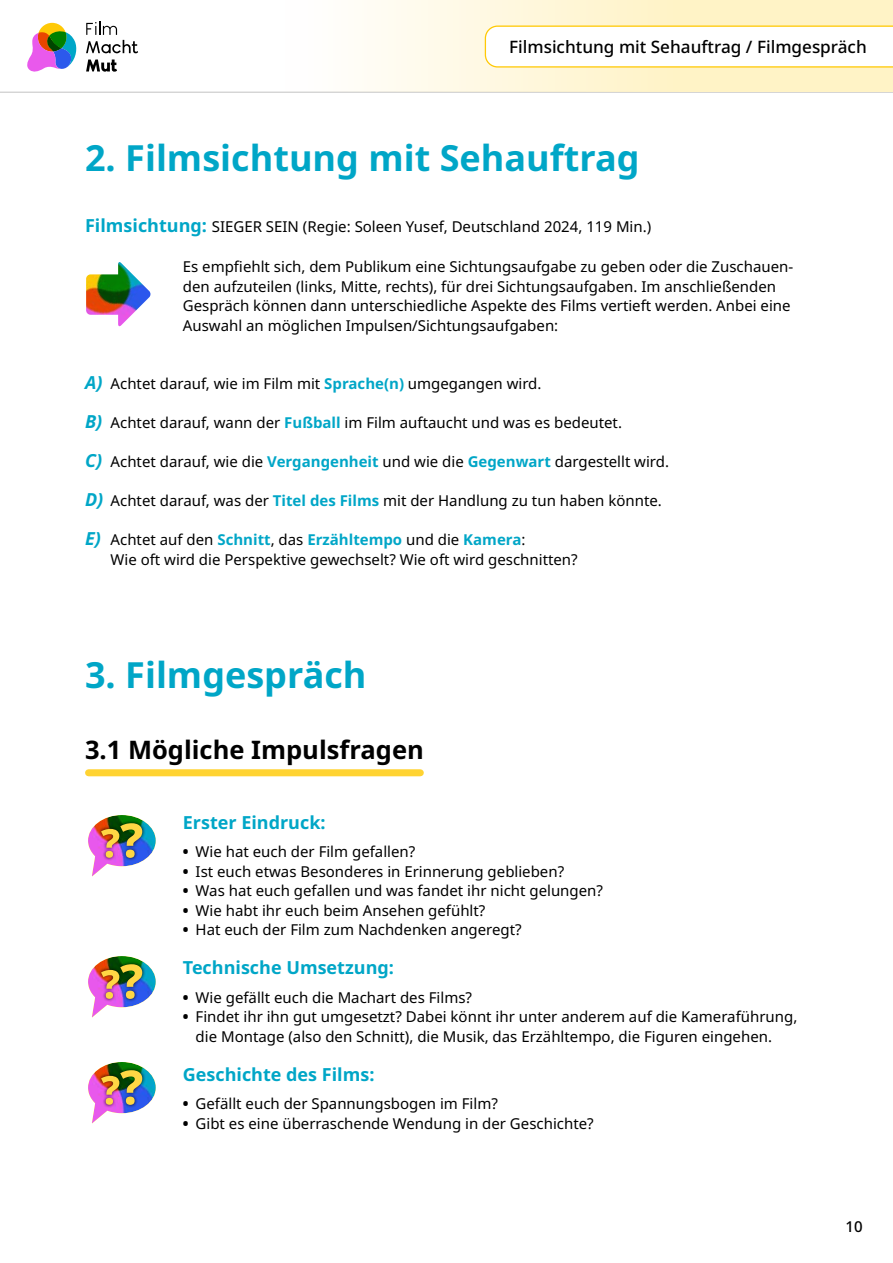
<style>
.page{position:relative;width:893px;height:1263px;background:#fff}
.page>*{position:absolute;margin:0;border:0;box-sizing:border-box;transform-origin:0 0}
.t1{font:700 36px "Noto Sans";color:#00a6c7}
.t2{font:700 25.5px "Noto Sans";color:#000}
.t3{font:700 18px "Noto Sans";color:#00a6c7}
.t4{font:500 17.1px "Noto Sans";color:#000}
.t5{font:15px/19.5px "Noto Sans";color:#000}
.t6{font:500 15px "Noto Sans";color:#000}
.s1{font-weight:700;font-size:18px;color:#00a6c7}
.s2{font-weight:700;font-style:italic;font-size:18px;color:#00a6c7}
.s3{font-weight:700;color:#00a6c7}
.s4{font-weight:800}
</style>
<div class="page">
<svg style="left:86px;top:22px;width:52px;height:31px"></svg>
<svg style="left:86px;top:60px;width:31px;height:12px"></svg>
<div style="left:38px;top:23px;width:28px;height:29px;background:#ffc906;border-radius:50%"></div>
<svg style="left:27px;top:30px;width:50px;height:42px"></svg>
<hr style="left:0;top:92px;width:893px;height:1px;background:#c2c2c2">
<div style="left:285px;top:0;width:608px;height:91px;background:linear-gradient(to right,#fffdf9,#fff0b9)"></div>
<svg style="left:484px;top:25px;width:409px;height:43px"></svg>
<div style="left:89px;top:769px;width:331px;height:7px;background:#ffd332"></div>
<img style="left:86px;top:262px;width:65px;height:65px">
<img style="left:88px;top:815px;width:68px;height:62px">
<img style="left:88px;top:956px;width:68px;height:62px">
<img style="left:88px;top:1062px;width:68px;height:62px">
<p class="t4" style="left:509px;top:34px;width:359px">Filmsichtung mit Sehauftrag / Filmgespräch</p>
<h1 class="t1" style="left:85px;top:133px;width:556px">2. Filmsichtung mit Sehauftrag</h1>
<p class="t5" style="left:85px;top:217px;width:568px"><span class="s1">Filmsichtung:</span> SIEGER SEIN (Regie: Soleen Yusef, Deutschland 2024, 119 Min.)</p>
<p class="t5" style="left:183px;top:258px;width:612px">Es empfiehlt sich, dem Publikum eine Sichtungsaufgabe zu geben oder die Zuschauen&shy;den aufzuteilen (links, Mitte, rechts), für drei Sichtungsaufgaben. Im anschließenden Gespräch können dann unterschiedliche Aspekte des Films vertieft werden. Anbei eine Auswahl an möglichen Impulsen/Sichtungsaufgaben:</p>
<p class="t5" style="left:85px;top:375px;width:458px"><span class="s2">A)</span> Achtet darauf, wie im Film mit <span class="s3">Sprache(n)</span> umgegangen wird.</p>
<p class="t5" style="left:85px;top:414px;width:538px"><span class="s2">B)</span> Achtet darauf, wann der <span class="s3">Fußball</span> im Film auftaucht und was es bedeutet.</p>
<p class="t5" style="left:85px;top:453px;width:586px"><span class="s2">C)</span> Achtet darauf, wie die <span class="s3">Vergangenheit</span> und wie die <span class="s3">Gegenwart</span> dargestellt wird.</p>
<p class="t5" style="left:85px;top:492px;width:578px"><span class="s2">D)</span> Achtet darauf, was der <span class="s3">Titel des Films</span> mit der Handlung zu tun haben könnte.</p>
<p class="t5" style="left:111px;top:531px;width:469px;text-indent:-26px"><span class="s2">E)</span> Achtet auf den <span class="s3">Schnitt</span>, das <span class="s3">Erzähltempo</span> und die <span class="s3">Kamera</span>:<br>Wie oft wird die Perspektive gewechselt? Wie oft wird geschnitten?</p>
<h1 class="t1" style="left:85px;top:649px;width:283px">3. Filmgespräch</h1>
<h2 class="t2" style="left:85px;top:732px;width:340px">3.1 Mögliche Impulsfragen</h2>
<p class="t3" style="left:183px;top:809px;width:144px">Erster Eindruck:</p>
<p class="t5" style="left:183px;top:842px;width:234px"><span class="s4">•</span> Wie hat euch der Film gefallen?</p>
<p class="t5" style="left:183px;top:862px;width:383px"><span class="s4">•</span> Ist euch etwas Besonderes in Erinnerung geblieben?</p>
<p class="t5" style="left:183px;top:881px;width:422px"><span class="s4">•</span> Was hat euch gefallen und was fandet ihr nicht gelungen?</p>
<p class="t5" style="left:183px;top:901px;width:304px"><span class="s4">•</span> Wie habt ihr euch beim Ansehen gefühlt?</p>
<p class="t5" style="left:183px;top:920px;width:340px"><span class="s4">•</span> Hat euch der Film zum Nachdenken angeregt?</p>
<p class="t3" style="left:183px;top:955px;width:213px">Technische Umsetzung:</p>
<p class="t5" style="left:183px;top:988px;width:291px"><span class="s4">•</span> Wie gefällt euch die Machart des Films?</p>
<p class="t5" style="left:196px;top:1007px;width:603px;text-indent:-13px"><span class="s4">•</span> Findet ihr ihn gut umgesetzt? Dabei könnt ihr unter anderem auf die Kameraführung, die Montage (also den Schnitt), die Musik, das Erzähltempo, die Figuren eingehen.</p>
<p class="t3" style="left:183px;top:1061px;width:193px">Geschichte des Films:</p>
<p class="t5" style="left:183px;top:1094px;width:317px"><span class="s4">•</span> Gefällt euch der Spannungsbogen im Film?</p>
<p class="t5" style="left:183px;top:1114px;width:412px"><span class="s4">•</span> Gibt es eine überraschende Wendung in der Geschichte?</p>
<p class="t6" style="left:846px;top:1216px;width:19px">10</p>
</div>
